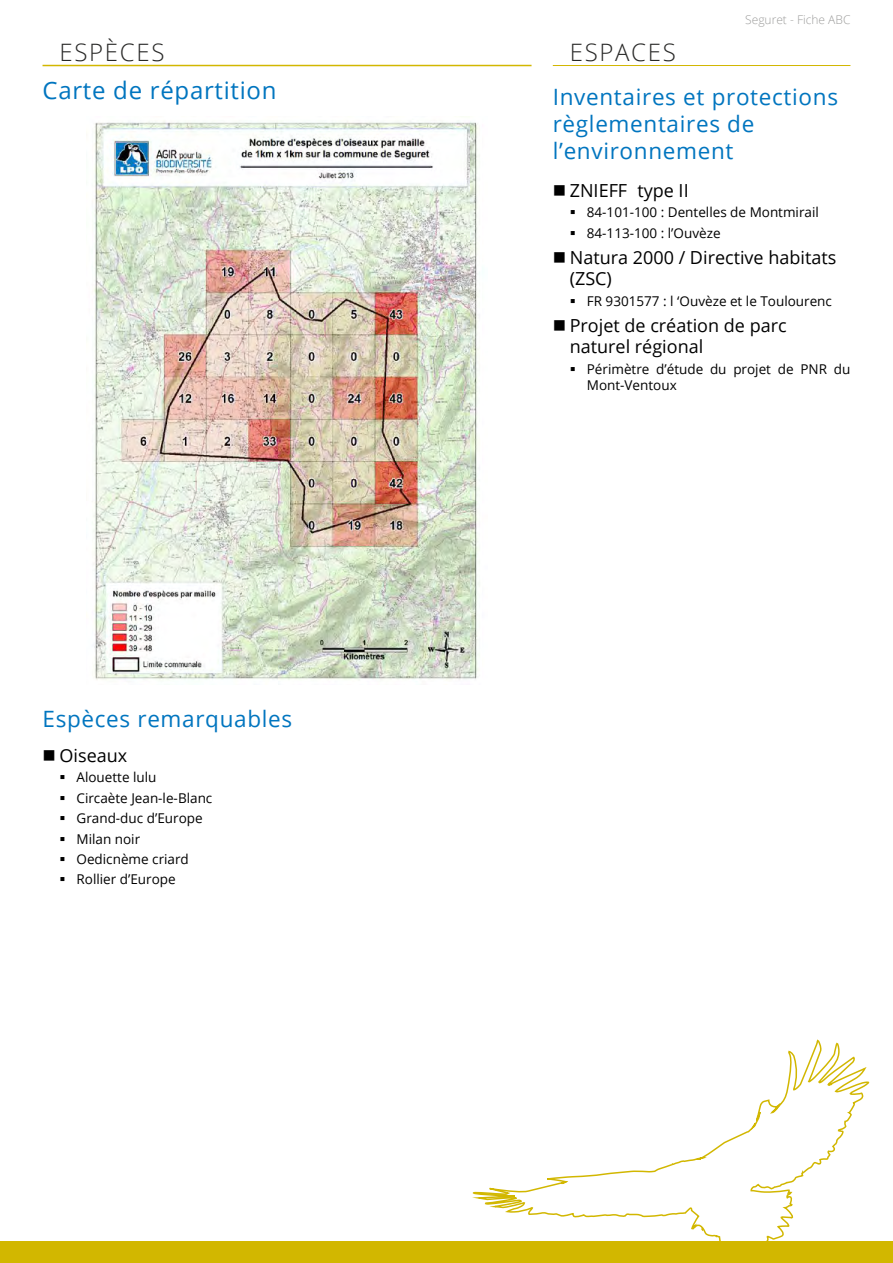
<style>
.page{position:relative;width:893px;height:1263px;background:#fff}
.page>*{position:absolute;margin:0;border:0;box-sizing:border-box;transform-origin:0 0}
.t1{font:24px "Open Sans";letter-spacing:.03em;color:#0075bf}
.t2{font:300 24px "Open Sans";letter-spacing:.07em;color:#282827}
.t3{font:22.5px/27px "Open Sans";letter-spacing:.03em;color:#0075bf}
.t4{font:18px/21.6px "Open Sans";color:#000}
.t5{font:13.5px/20.4px "Open Sans";color:#000}
.t6{font:300 12px "Open Sans";color:#9d9d9c}
</style>
<div class="page">
<svg style="left:459px;top:1039px;width:410px;height:203px"></svg>
<svg style="left:765px;top:1103px;width:16px;height:15px"></svg>
<hr style="left:43px;top:65px;width:488px;height:1px;background:#d2b700">
<div style="left:0;top:1242px;width:893px;height:21px;background:#d2b700"></div>
<hr style="left:553px;top:65px;width:297px;height:1px;background:#d2b700">
<img style="left:93px;top:120px;width:387px;height:560px">
<h1 class="t2" style="left:60px;top:36px;width:106px">ESPÈCES</h1>
<h1 class="t1" style="left:43px;top:74px;width:235px">Carte de répartition</h1>
<h2 class="t3" style="left:43px;top:705px;width:251px">Espèces remarquables</h2>
<h3 class="t4" style="left:60px;top:744px;width:69px">Oiseaux</h3>
<p class="t5" style="left:77px;top:767px;width:137px">Alouette lulu<br>Circaète Jean-le-Blanc<br>Grand-duc d’Europe<br>Milan noir<br>Oedicnème criard<br>Rollier d’Europe</p>
<p class="t6" style="left:745px;top:11px;width:107px">Seguret - Fiche ABC</p>
<h1 class="t2" style="left:570px;top:36px;width:108px">ESPACES</h1>
<h2 class="t3" style="left:553px;top:83px;width:287px">Inventaires et protections règlementaires de l’environnement</h2>
<h3 class="t4" style="left:570px;top:179px;width:120px">ZNIEFF type II</h3>
<p class="t5" style="left:587px;top:202px;width:234px">84-101-100 : Dentelles de Montmirail<br>84-113-100 : l’Ouvèze</p>
<h3 class="t4" style="left:570px;top:246px;width:268px">Natura 2000 / Directive habitats (ZSC)</h3>
<p class="t5" style="left:587px;top:290px;width:247px">FR 9301577 : l ‘Ouvèze et le Toulourenc</p>
<h3 class="t4" style="left:570px;top:314px;width:218px">Projet de création de parc naturel régional</h3>
<p class="t5" style="left:587px;top:360px;width:265px;line-height:16.2px">Périmètre d’étude du projet de PNR du<br>Mont-Ventoux</p>
</div>
